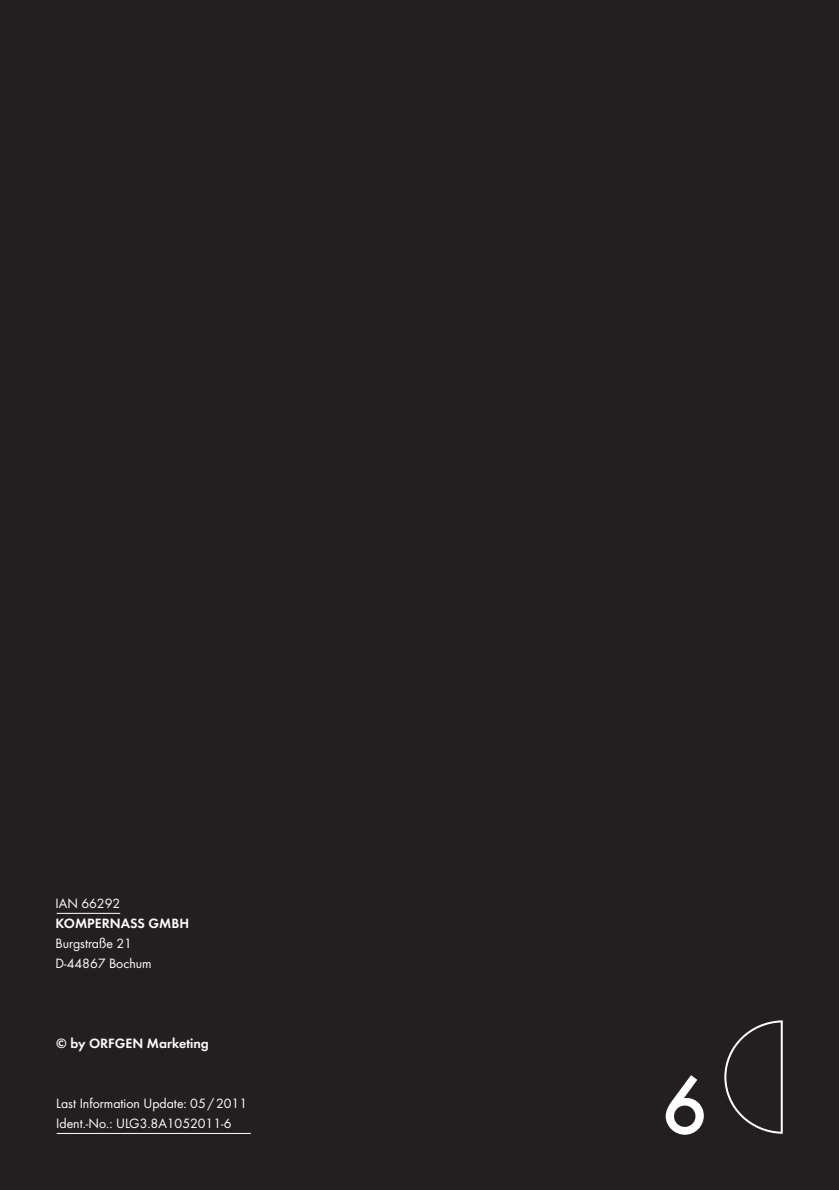
<style>
.page{position:relative;width:839px;height:1190px;background:#fff}
.page>*{position:absolute;margin:0;border:0;box-sizing:border-box;transform-origin:0 0}
.t1{font:500 85px "Futura";color:#fff}
.t2{font:14px/20px "Futura Boo";color:#fff}
.t3{font:14px "Futura Dem";color:#fff}
</style>
<div class="page">
<div style="left:0;top:0;width:838px;height:1190px;background:#231f20"></div>
<hr style="left:57px;top:912px;width:63px;height:1px;background:#fff">
<hr style="left:57px;top:1132px;width:194px;height:1px;background:#fff">
<svg style="left:724px;top:1020px;width:59px;height:114px"></svg>
<p class="t2" style="left:56px;top:893px;width:66px">IAN 66292</p>
<p class="t3" style="left:56px;top:915px;width:135px">KOMPERNASS GMBH</p>
<p class="t2" style="left:56px;top:933px;width:97px">Burgstraße 21<br>D-44867 Bochum</p>
<p class="t3" style="left:56px;top:1035px;width:154px">© by ORFGEN Marketing</p>
<p class="t2" style="left:56px;top:1093px;width:192px">Last Information Update: 05 / 2011<br>Ident.-No.: ULG3.8A1052011-6</p>
<h1 class="t1" style="left:660px;top:1055px;width:50px">6</h1>
</div>
